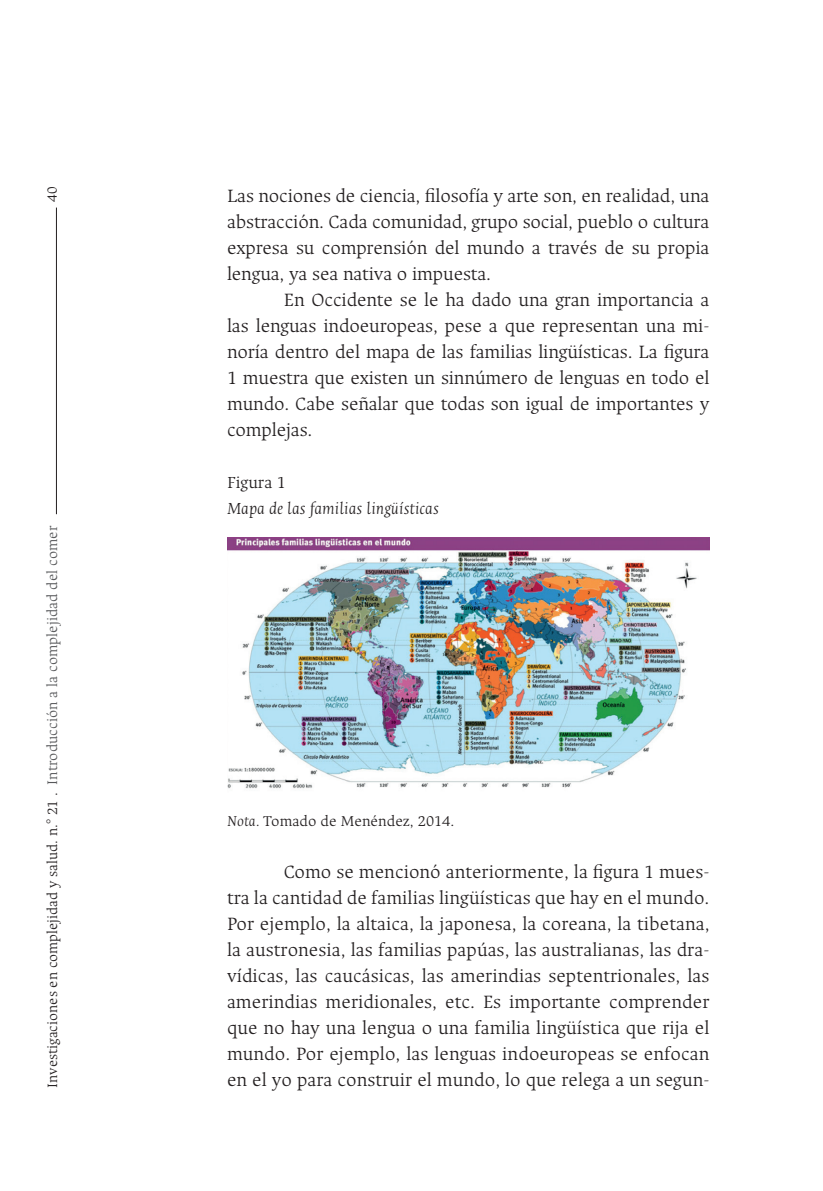
<style>
.page{position:relative;width:823px;height:1191px;background:#fff}
.page>*{position:absolute;margin:0;border:0;box-sizing:border-box;transform-origin:0 0}
.t1{font:300 20px/26px "Ancizar Serif";letter-spacing:-.01em;color:#231f20;text-align:justify}
.t2{font:italic 300 18px "Ancizar Serif";color:#231f20}
.t3{font:300 18px "Ancizar Serif";color:#231f20}
.t4{font:300 16px "Ancizar Serif";color:#231f20}
.t5{font:300 15.2px "Ancizar Serif";color:#231f20}
.t6{font:300 15px "Ancizar Serif";color:#231f20}
.s1{font-size:15.6px;color:#57585a}
.s2{font-style:italic}
</style>
<div class="page">
<hr style="left:56px;top:207px;width:1px;height:307px;background:#231f20">
<img style="left:227px;top:537px;width:482px;height:252px">
<p class="t6" style="left:43px;top:202px;width:17px;rotate:-90deg">40</p>
<p class="t1" style="left:227px;top:183px;width:483px">Las nociones de ciencia, filosofía y arte son, en realidad, una abstracción. Cada comunidad, grupo social, pueblo o cultura expresa su comprensión del mundo a través de su propia lengua, ya sea nativa o impuesta.</p>
<p class="t1" style="left:227px;top:287px;width:483px;text-indent:57px">En Occidente se le ha dado una gran importancia a las lenguas indoeuropeas, pese a que representan una mi&shy;noría dentro del mapa de las familias lingüísticas. La figura 1 muestra que existen un sinnúmero de lenguas en todo el mundo. Cabe señalar que todas son igual de importantes y complejas.</p>
<p class="t5" style="left:43px;top:1087px;width:563px;rotate:-90deg">Investigaciones en complejidad y salud. n.° 21 . <span class="s1">Introducción a la complejidad del comer</span></p>
<p class="t3" style="left:227px;top:472px;width:61px">Figura 1</p>
<p class="t2" style="left:227px;top:498px;width:213px">Mapa de las familias lingüísticas</p>
<p class="t4" style="left:227px;top:812px;width:229px"><span class="s2">Nota.</span> Tomado de Menéndez, 2014.</p>
<p class="t1" style="left:227px;top:859px;width:483px;text-indent:57px">Como se mencionó anteriormente, la figura 1 mues&shy;tra la cantidad de familias lingüísticas que hay en el mundo.<br>Por ejemplo, la altaica, la japonesa, la coreana, la tibetana, la austronesia, las familias papúas, las australianas, las dra&shy;vídicas, las caucásicas, las amerindias septentrionales, las amerindias meridionales, etc. Es importante comprender que no hay una lengua o una familia lingüística que rija el mundo. Por ejemplo, las lenguas indoeuropeas se enfocan en el yo para construir el mundo, lo que relega a un segun-</p>
</div>
